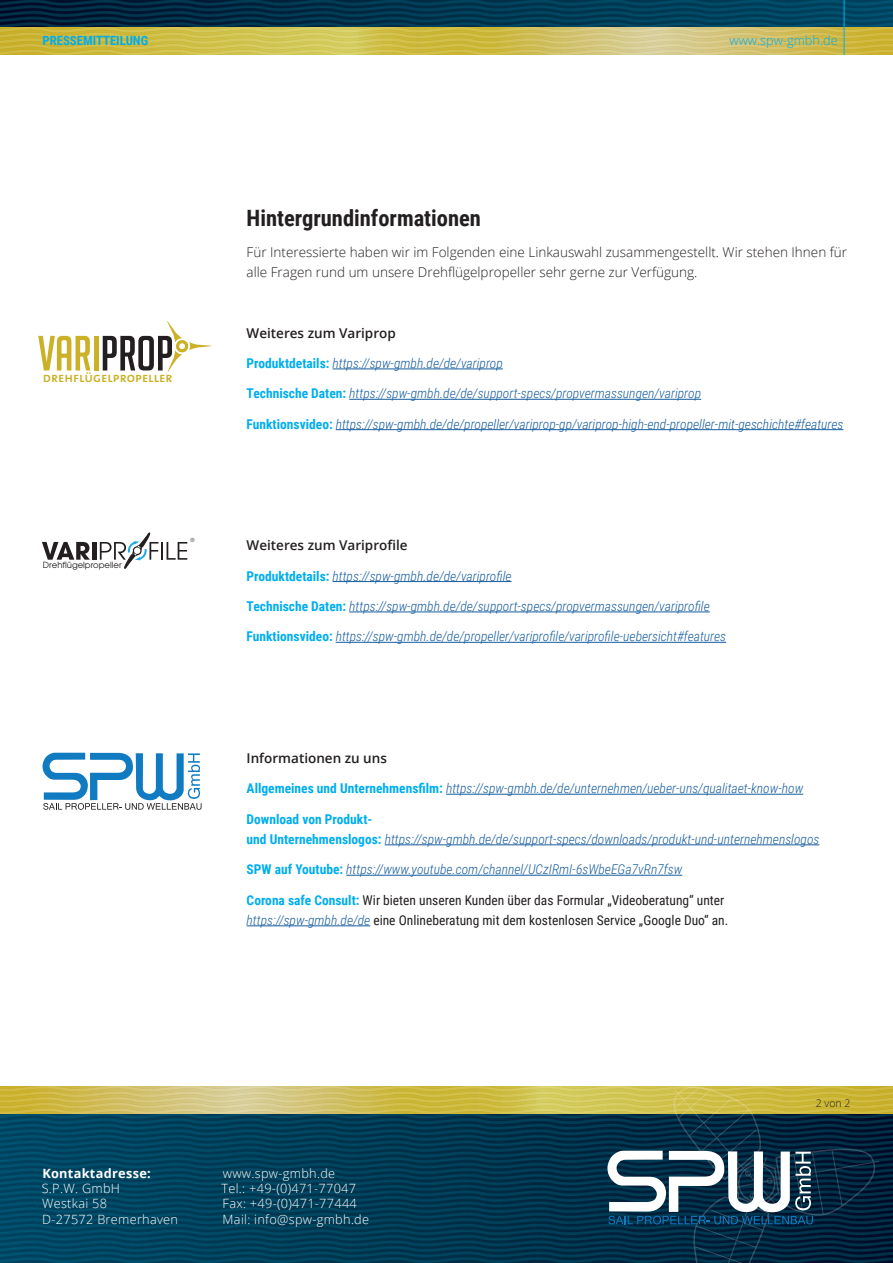
<style>
.page{position:relative;width:893px;height:1263px;background:#fff}
.page>*{position:absolute;margin:0;border:0;box-sizing:border-box;transform-origin:0 0}
.t1{font:700 22.5px "Roboto Condensed";color:#231f20}
.t2{font:13.65px "The Sans Semi Bold Caps";color:#cab127}
.t3{font:italic 300 13.5px/20.2px "Roboto Condensed";color:#175d9e}
.t4{font:13.5px/20.2px "Roboto Condensed";color:#231f20}
.t5{font:300 13.5px/20.2px "Open Sans";color:#231f20}
.t6{font:600 13.5px "Open Sans";color:#231f20}
.t7{font:300 12.75px/15.3px "Open Sans";letter-spacing:.025em;color:#fff}
.t8{font:700 12.75px "Roboto Condensed";color:#00aeef}
.t9{font:700 12.75px "Open Sans";letter-spacing:.025em;color:#fff}
.t10{font:300 12.75px "Open Sans";color:#00aeef}
.t11{font:300 10.5px "Open Sans";color:#231f20}
.t12{font:8.55px "Avant Garde";color:#231f20}
.t13{font:5.4px "Avant Garde";color:#231f20}
.s1{font-weight:700;font-style:normal;color:#00aeef}
.s2{font-weight:700;color:#00aeef}
.s3{font-weight:300;font-style:italic;color:#175d9e}
</style>
<div class="page">
<img style="left:0;top:1114px;width:893px;height:149px">
<img style="left:0;top:0;width:893px;height:27px">
<img style="left:0;top:1087px;width:893px;height:27px">
<img style="left:0;top:27px;width:893px;height:27px">
<svg style="left:607px;top:1086px;width:277px;height:177px;background:#3d5757"></svg>
<hr style="left:844px;top:0;width:1px;height:55px;background:#00aeef">
<hr style="left:333px;top:369px;width:170px;height:1px;background:#175d9e">
<hr style="left:349px;top:399px;width:352px;height:1px;background:#175d9e">
<hr style="left:336px;top:429px;width:507px;height:1px;background:#175d9e">
<hr style="left:333px;top:581px;width:179px;height:1px;background:#175d9e">
<hr style="left:349px;top:612px;width:361px;height:1px;background:#175d9e">
<hr style="left:336px;top:642px;width:390px;height:1px;background:#175d9e">
<hr style="left:446px;top:794px;width:357px;height:1px;background:#175d9e">
<hr style="left:385px;top:844px;width:434px;height:1px;background:#175d9e">
<hr style="left:346px;top:875px;width:336px;height:1px;background:#175d9e">
<hr style="left:247px;top:925px;width:123px;height:1px;background:#175d9e">
<svg style="left:38px;top:336px;width:52px;height:34px"></svg>
<hr style="left:94px;top:336px;width:4px;height:34px;background:#cab127">
<svg style="left:103px;top:321px;width:109px;height:51px"></svg>
<svg style="left:42px;top:542px;width:48px;height:18px"></svg>
<hr style="left:92px;top:542px;width:4px;height:18px;background:#231f20">
<svg style="left:100px;top:532px;width:87px;height:37px"></svg>
<svg style="left:43px;top:753px;width:159px;height:57px"></svg>
<p class="t8" style="left:43px;top:32px;width:107px">PRESSEMITTEILUNG</p>
<p class="t10" style="left:729px;top:32px;width:110px">www.spw-gmbh.de</p>
<p class="t2" style="left:43px;top:366px;width:131px">drehflügelpropeller</p>
<p class="t12" style="left:43px;top:560px;width:80px">Drehflügelpropeller</p>
<p class="t13" style="left:190px;top:537px;width:6px">®</p>
<h1 class="t1" style="left:247px;top:202px;width:236px">Hintergrundinformationen</h1>
<p class="t5" style="left:247px;top:241px;width:602px">Für Interessierte haben wir im Folgenden eine Linkauswahl zusammengestellt. Wir stehen Ihnen für alle Fragen rund um unsere Drehflügelpropeller sehr gerne zur Verfügung.</p>
<p class="t6" style="left:247px;top:323px;width:151px">Weiteres zum Variprop</p>
<p class="t3" style="left:247px;top:352px;width:258px"><span class="s1">Produktdetails:</span> https://spw-gmbh.de/de/variprop</p>
<p class="t3" style="left:247px;top:383px;width:456px"><span class="s1">Technische Daten:</span> https://spw-gmbh.de/de/support-specs/propvermassungen/variprop</p>
<p class="t3" style="left:247px;top:413px;width:598px"><span class="s1">Funktionsvideo:</span> https://spw-gmbh.de/de/propeller/variprop-gp/variprop-high-end-propeller-mit-geschichte#features</p>
<p class="t6" style="left:247px;top:536px;width:163px">Weiteres zum Variprofile</p>
<p class="t3" style="left:247px;top:565px;width:266px"><span class="s1">Produktdetails:</span> https://spw-gmbh.de/de/variprofile</p>
<p class="t3" style="left:247px;top:595px;width:465px"><span class="s1">Technische Daten:</span> https://spw-gmbh.de/de/support-specs/propvermassungen/variprofile</p>
<p class="t3" style="left:247px;top:626px;width:481px"><span class="s1">Funktionsvideo:</span> https://spw-gmbh.de/de/propeller/variprofile/variprofile-uebersicht#features</p>
<p class="t6" style="left:247px;top:749px;width:142px">Informationen zu uns</p>
<p class="t3" style="left:247px;top:778px;width:558px"><span class="s1">Allgemeines und Unternehmensfilm:</span> https://spw-gmbh.de/de/unternehmen/ueber-uns/qualitaet-know-how</p>
<p class="t3" style="left:247px;top:808px;width:574px"><span class="s1">Download von Produkt-<br>und Unternehmenslogos:</span> https://spw-gmbh.de/de/support-specs/downloads/produkt-und-unternehmenslogos</p>
<p class="t3" style="left:247px;top:859px;width:437px"><span class="s1">SPW auf Youtube:</span> https://www.youtube.com/channel/UCzIRmI-6sWbeEGa7vRn7fsw</p>
<p class="t4" style="left:247px;top:889px;width:483px"><span class="s2">Corona safe Consult:</span> Wir bieten unseren Kunden über das Formular „Videoberatung“ unter <span class="s3">https://spw-gmbh.de/de</span> eine Onlineberatung mit dem kostenlosen Service „Google Duo“ an.</p>
<p class="t9" style="left:42px;top:1164px;width:110px">Kontaktadresse:</p>
<p class="t7" style="left:42px;top:1180px;width:138px">S.P.W. GmbH<br>Westkai 58<br>D-27572 Bremerhaven</p>
<p class="t7" style="left:221px;top:1165px;width:149px">www.spw-gmbh.de<br>Tel.: +49-(0)471-77047<br>Fax: +49-(0)471-77444<br>Mail: info@spw-gmbh.de</p>
<p class="t11" style="left:816px;top:1096px;width:36px">2 von 2</p>
</div>
